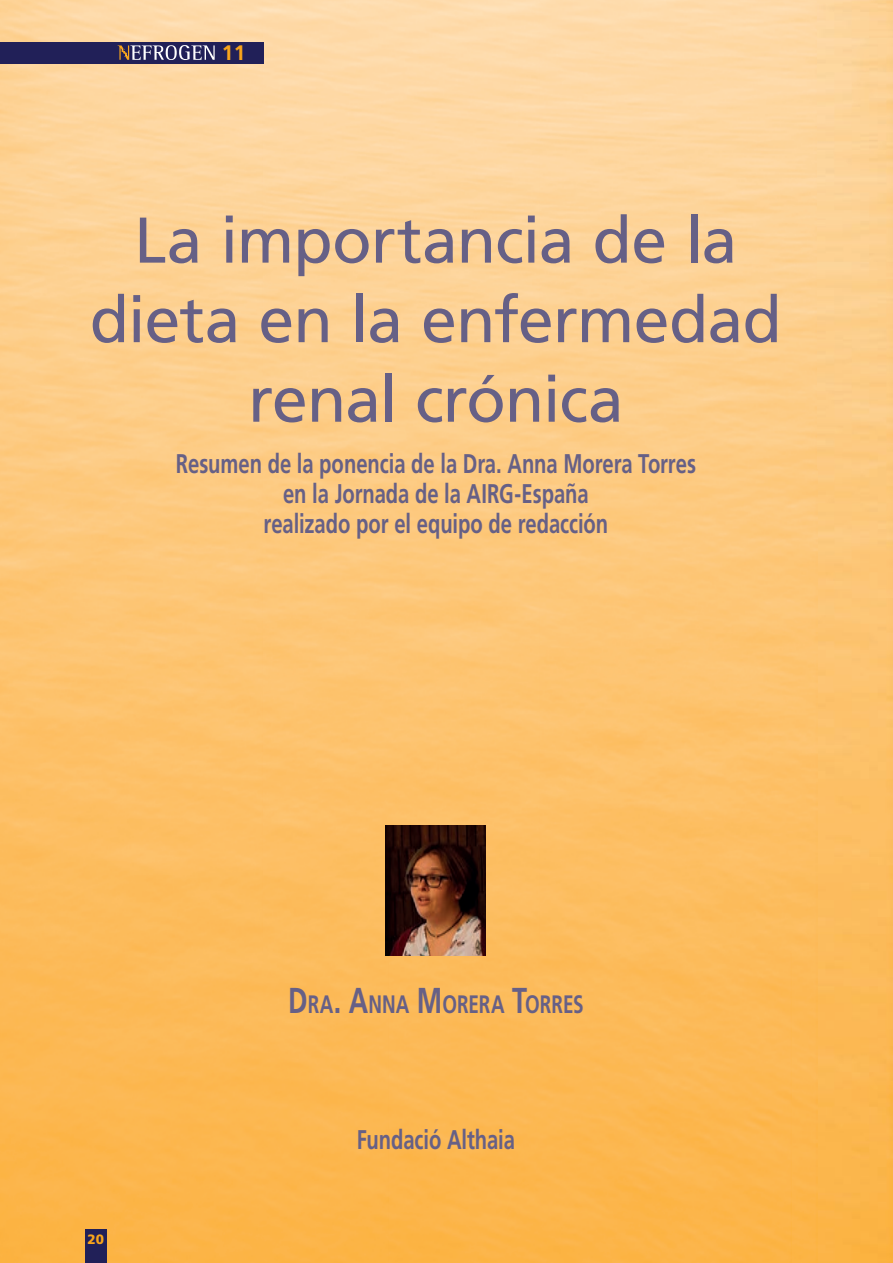
<style>
.page{position:relative;width:893px;height:1263px;background:#fff}
.page>*{position:absolute;margin:0;border:0;box-sizing:border-box;transform-origin:0 0}
.t1{font:64.5px/79.5px "Frutiger";letter-spacing:-.015em;color:#666086;text-align:center}
.t2{font:700 27px/30px "Frutiger";letter-spacing:-.005em;color:#666086;text-align:center;scale:.75 1}
.t3{font:700 25.2px "Frutiger";color:#666086;scale:.75 1}
.t4{font:700 21px "Frutiger";color:#f9a51b}
.t5{font:900 13.5px "Frutiger";color:#f9a51b}
.s1{font-size:36px}
</style>
<div class="page">
<img style="left:0;top:0;width:893px;height:1263px">
<img style="left:386px;top:826px;width:100px;height:130px">
<div style="left:85px;top:1229px;width:21px;height:34px;background:#212058"></div>
<div style="left:0;top:42px;width:264px;height:21px;background:#212058"></div>
<svg style="left:118px;top:45px;width:97px;height:15px"></svg>
<p class="t4" style="left:222px;top:44px;width:25px">11</p>
<h1 class="t1" style="left:90px;top:201px;width:694px">La importancia de la dieta en la enfermedad renal crónica</h1>
<p class="t2" style="left:176px;top:451px;width:695px">Resumen de la ponencia de la Dra. Anna Morera Torres en la Jornada de la AIRG-España<br>realizado por el equipo de redacción</p>
<p class="t3" style="left:288px;top:994px;width:395px"><span class="s1">D</span>RA<span class="s1">. A</span>NNA <span class="s1">M</span>ORERA <span class="s1">T</span>ORRES</p>
<p class="t5" style="left:87px;top:1234px;width:18px">20</p>
<p class="t2" style="left:357px;top:1126px;width:212px">Fundació Althaia</p>
</div>
